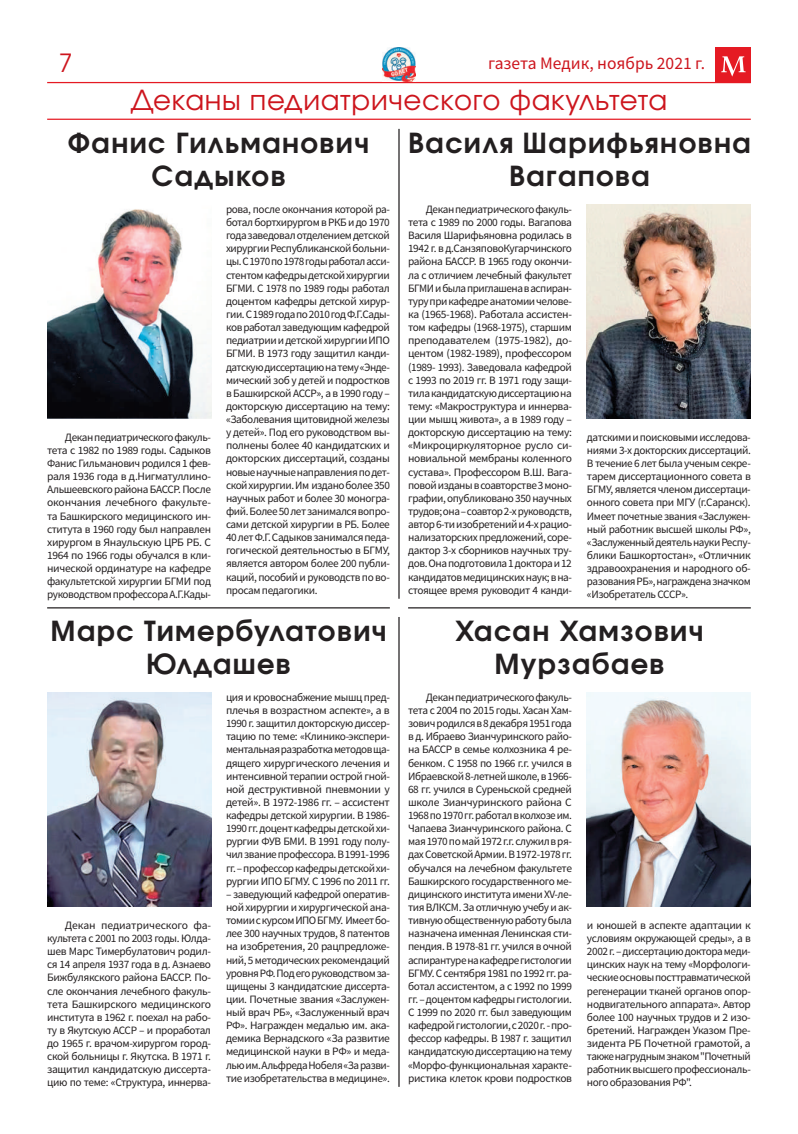
<style>
.page{position:relative;width:798px;height:1134px;background:#fff}
.page>*{position:absolute;margin:0;border:0;box-sizing:border-box;transform-origin:0 0}
.t1{font:700 27.5px/33px "Evolventa";letter-spacing:.05em;color:#231f20;text-align:center}
.t2{font:27.5px "Evolventa";letter-spacing:.025em;color:#cd151d}
.t3{font:25px "Evolventa";color:#cd151d}
.t4{font:17.5px "Source Sans Pro";color:#cd151d}
.t5{font:11.25px/13.1px "Source Sans Pro";letter-spacing:-.035em;color:#231f20;text-align:justify}
</style>
<div class="page">
<div style="left:715px;top:47px;width:35px;height:36px;background:#e51a23"></div>
<svg style="left:721px;top:56px;width:24px;height:21px"></svg>
<hr style="left:47px;top:82px;width:703px;height:1px;background:#e51a23">
<hr style="left:47px;top:119px;width:703px;height:1px;background:#e51a23">
<hr style="left:398px;top:129px;width:1px;height:470px;background:#231f20">
<hr style="left:47px;top:607px;width:343px;height:1px;background:#231f20">
<hr style="left:398px;top:617px;width:1px;height:470px;background:#231f20">
<hr style="left:408px;top:607px;width:342px;height:1px;background:#231f20">
<img style="left:47px;top:209px;width:164px;height:209px">
<img style="left:586px;top:205px;width:164px;height:213px">
<img style="left:47px;top:693px;width:164px;height:213px">
<img style="left:586px;top:693px;width:164px;height:213px">
<img style="left:382px;top:47px;width:34px;height:35px">
<h2 class="t3" style="left:59px;top:48px;width:15px">7</h2>
<h3 class="t4" style="left:488px;top:52px;width:218px">газета Медик, ноябрь 2021 г.</h3>
<h1 class="t2" style="left:131px;top:83px;width:538px">Деканы педиатрического факультета</h1>
<h1 class="t1" style="left:68px;top:127px;width:302px">Фанис Гильманович<br>Садыков</h1>
<p class="t5" style="left:47px;top:430px;width:165px;text-indent:18px">Декан педиатрического факуль&shy;тета с 1982 по 1989 годы. Садыков Фанис Гильманович родился 1 фев&shy;раля 1936 года в д.Нигматуллино-Альшеевского района БАССР. После окончания лечебного факульте&shy;та Башкирского медицинского ин&shy;ститута в 1960 году был направлен хирургом в Янаульскую ЦРБ РБ. С 1964 по 1966 годы обучался в кли&shy;нической ординатуре на кафедре факультетской хирургии БГМИ под руководством профессора А.Г.Кады-</p>
<p class="t5" style="left:226px;top:203px;width:165px">рова, после окончания которой ра&shy;ботал бортхирургом в РКБ и до 1970 года заведовал отделением детской хирургии Республиканской больни&shy;цы. С 1970 по 1978 годы работал асси&shy;стентом кафедры детской хирургии БГМИ. С 1978 по 1989 годы работал доцентом кафедры детской хирур&shy;гии. С 1989 года по 2010 год Ф.Г.Сады&shy;ков работал заведующим кафедрой педиатрии и детской хирургии ИПО БГМИ. В 1973 году защитил канди&shy;датскую диссертацию на тему «Энде&shy;мический зоб у детей и подростков в Башкирской АССР», а в 1990 году – докторскую диссертацию на тему: «Заболевания щитовидной железы у детей». Под его руководством вы&shy;полнены более 40 кандидатских и докторских диссертаций, созданы новые научные направления по дет&shy;ской хирургии. Им издано более 350 научных работ и более 30 моногра&shy;фий. Более 50 лет занимался вопро&shy;сами детской хирургии в РБ. Более 40 лет Ф.Г. Садыков занимался педа&shy;гогической деятельностью в БГМУ, является автором более 200 публи&shy;каций, пособий и руководств по во&shy;просам педагогики.</p>
<h1 class="t1" style="left:51px;top:614px;width:337px">Марс Тимербулатович<br>Юлдашев</h1>
<p class="t5" style="left:47px;top:918px;width:165px;text-indent:18px">Декан педиатрического фа&shy;культета с 2001 по 2003 годы. Юлда&shy;шев Марс Тимербулатович родил&shy;ся 14 апреля 1937 года в д. Азнаево Бижбулякского района БАССР. По&shy;сле окончания лечебного факуль&shy;тета Башкирского медицинского института в 1962 г. поехал на рабо&shy;ту в Якутскую АССР – и проработал до 1965 г. врачом-хирургом город&shy;ской больницы г. Якутска. В 1971 г. защитил кандидатскую диссерта&shy;цию по теме: «Структура, иннерва-</p>
<p class="t5" style="left:226px;top:691px;width:165px">ция и кровоснабжение мышц пред&shy;плечья в возрастном аспекте», а в 1990 г. защитил докторскую диссер&shy;тацию по теме: «Клинико-экспери&shy;ментальная разработка методов ща&shy;дящего хирургического лечения и интенсивной терапии острой гной&shy;ной деструктивной пневмонии у детей». В 1972-1986 гг. – ассистент кафедры детской хирургии. В 1986- 1990 гг. доцент кафедры детской хи&shy;рургии ФУВ БМИ. В 1991 году полу&shy;чил звание профессора. В 1991-1996 гг. – профессор кафедры детской хи&shy;рургии ИПО БГМУ. С 1996 по 2011 гг.</p>
<p class="t5" style="left:226px;top:887px;width:165px">– заведующий кафедрой оператив&shy;ной хирургии и хирургической ана&shy;томии с курсом ИПО БГМУ. Имеет бо&shy;лее 300 научных трудов, 8 патентов на изобретения, 20 рацпредложе&shy;ний, 5 методических рекомендаций уровня РФ. Под его руководством за&shy;щищены 3 кандидатские диссерта&shy;ции. Почетные звания «Заслужен&shy;ный врач РБ», «Заслуженный врач РФ». Награжден медалью им. ака&shy;демика Вернадского «За развитие медицинской науки в РФ» и меда&shy;лью им. Альфреда Нобеля «За разви&shy;тие изобретательства в медицине».</p>
<h1 class="t1" style="left:408px;top:127px;width:344px">Василя Шарифьяновна<br>Вагапова</h1>
<p class="t5" style="left:408px;top:203px;width:165px;text-indent:18px">Декан педиатрического факуль&shy;тета с 1989 по 2000 годы. Вагапова Василя Шарифьяновна родилась в 1942 г. в д.СанзяповоКугарчинского района БАССР. В 1965 году окончи&shy;ла с отличием лечебный факультет БГМИ и была приглашена в аспиран&shy;туру при кафедре анатомии челове&shy;ка (1965-1968). Работала ассистен&shy;том кафедры (1968-1975), старшим преподавателем (1975-1982), до&shy;центом (1982-1989), профессором (1989- 1993). Заведовала кафедрой с 1993 по 2019 гг. В 1971 году защи&shy;тила кандидатскую диссертацию на тему: «Макроструктура и иннерва&shy;ции мышц живота», а в 1989 году – докторскую диссертацию на тему: «Микроциркуляторное русло си&shy;новиальной мембраны коленного сустава». Профессором В.Ш. Вага&shy;повой изданы в соавторстве 3 моно&shy;графии, опубликовано 350 научных трудов; она – соавтор 2-х руководств, автор 6-ти изобретений и 4-х рацио&shy;нализаторских предложений, соре&shy;дактор 3-х сборников научных тру&shy;дов. Она подготовила 1 доктора и 12 кандидатов медицинских наук; в на&shy;стоящее время руководит 4 канди-</p>
<p class="t5" style="left:586px;top:430px;width:165px">датскими и поисковыми исследова&shy;ниями 3-х докторских диссертаций.<br>В течение 6 лет была ученым секре&shy;тарем диссертационного совета в БГМУ, является членом диссертаци&shy;онного совета при МГУ (г.Саранск).<br>Имеет почетные звания «Заслужен&shy;ный работник высшей школы РФ», «Заслуженный деятель науки Респу&shy;блики Башкортостан», «Отличник здравоохранения и народного об&shy;разования РБ», награждена значком «Изобретатель СССР».</p>
<h1 class="t1" style="left:455px;top:615px;width:249px">Хасан Хамзович<br>Мурзабаев</h1>
<p class="t5" style="left:408px;top:691px;width:165px;text-indent:18px">Декан педиатрического факуль&shy;тета с 2004 по 2015 годы. Хасан Хам&shy;зович родился в 8 декабря 1951 года в д. Ибраево Зианчуринского райо&shy;на БАССР в семье колхозника 4 ре&shy;бенком. С 1958 по 1966 г.г. учился в Ибраевской 8-летней школе, в 1966- 68 гг. учился в Суреньской средней школе Зианчуринского района С 1968 по 1970 гг. работал в колхозе им.<br>Чапаева Зианчуринского района. С мая 1970 по май 1972 г.г. служил в ря&shy;дах Советской Армии. В 1972-1978 гг. обучался на лечебном факультете Башкирского государственного ме&shy;дицинского института имени XV-ле&shy;тия ВЛКСМ. За отличную учебу и ак&shy;тивную общественную работу была назначена именная Ленинская сти&shy;пендия. В 1978-81 гг. учился в очной аспирантуре на кафедре гистологии БГМУ. С сентября 1981 по 1992 гг. ра&shy;ботал ассистентом, а с 1992 по 1999 гг. – доцентом кафедры гистологии.<br>С 1999 по 2020 гг. был заведующим кафедрой гистологии, с 2020 г. - про&shy;фессор кафедры. В 1987 г. защитил кандидатскую диссертацию на тему «Морфо-функциональная характе&shy;ристика клеток крови подростков</p>
<p class="t5" style="left:586px;top:918px;width:165px">и юношей в аспекте адаптации к условиям окружающей среды», а в 2002 г. – диссертацию доктора меди&shy;цинских наук на тему «Морфологи&shy;ческие основы посттравматической регенерации тканей органов опор&shy;нодвигательного аппарата». Автор более 100 научных трудов и 2 изо&shy;бретений. Награжден Указом Пре&shy;зидента РБ Почетной грамотой, а также нагрудным знаком "Почетный работник высшего профессиональ&shy;ного образования РФ".</p>
</div>
